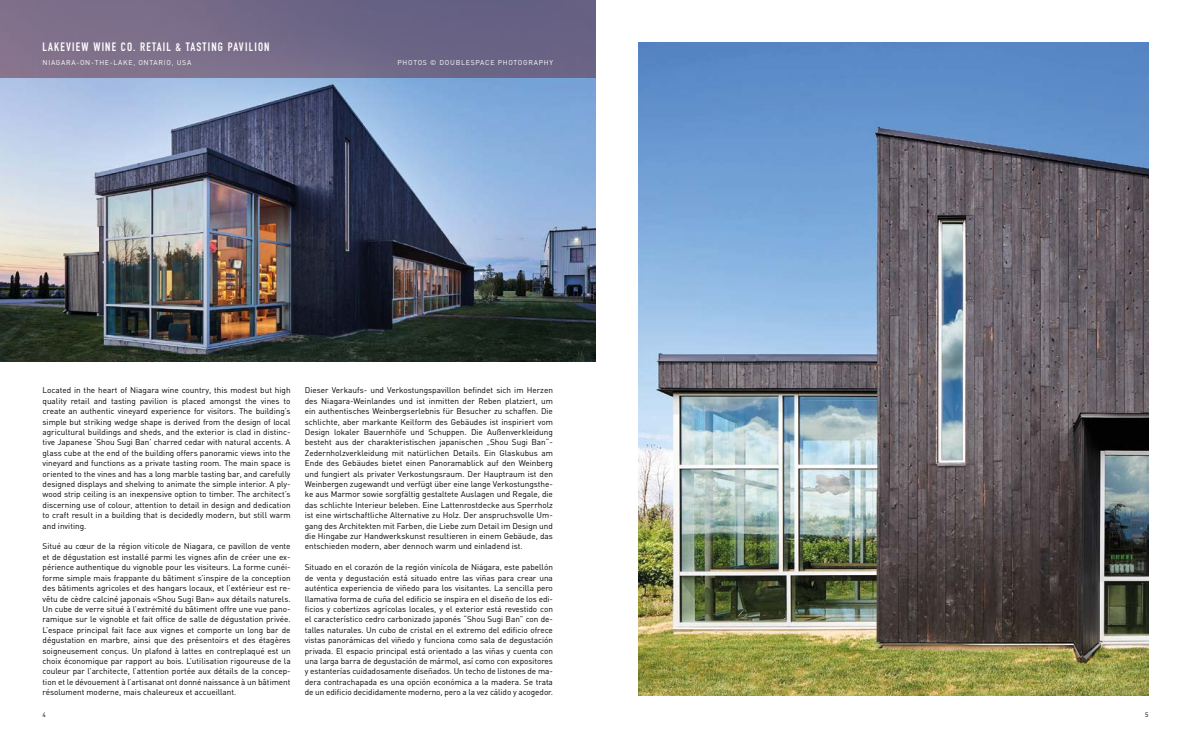
<style>
.page{position:relative;width:1191px;height:738px;background:#fff}
.page>*{position:absolute;margin:0;border:0;box-sizing:border-box;transform-origin:0 0}
.t1{font:700 12px "DIN Condensed";letter-spacing:.1em;color:#fff}
.t2{font:8.2px/10.4px "DIN";color:#000;text-align:justify}
.t3{font:7px "DIN";letter-spacing:.1em;color:#fff}
.t4{font:6.5px "DIN";color:#000}
</style>
<div class="page">
<img style="left:638px;top:43px;width:510px;height:651px">
<img style="left:0;top:78px;width:595px;height:283px">
<div style="left:0;top:0;width:595px;height:78px;background:linear-gradient(to right,#84738d,#626083)"></div>
<h1 class="t1" style="left:43px;top:39px;width:229px">LAKEVIEW WINE CO. RETAIL &amp; TASTING PAVILION</h1>
<p class="t3" style="left:43px;top:58px;width:150px">NIAGARA-ON-THE-LAKE, ONTARIO, USA</p>
<p class="t3" style="left:397px;top:58px;width:157px">PHOTOS © DOUBLESPACE PHOTOGRAPHY</p>
<p class="t2" style="left:43px;top:384px;width:250px">Located in the heart of Niagara wine country, this modest but high quality retail and tasting pavilion is placed amongst the vines to create an authentic vineyard experience for visitors. The building’s simple but striking wedge shape is derived from the design of local agricultural buildings and sheds, and the exterior is clad in distinc&shy;tive Japanese ‘Shou Sugi Ban’ charred cedar with natural accents. A glass cube at the end of the building offers panoramic views into the vineyard and functions as a private tasting room. The main space is oriented to the vines and has a long marble tasting bar, and carefully designed displays and shelving to animate the simple interior. A ply&shy;wood strip ceiling is an inexpensive option to timber. The architect’s discerning use of colour, attention to detail in design and dedication to craft result in a building that is decidedly modern, but still warm and inviting.</p>
<p class="t2" style="left:43px;top:540px;width:250px">Situé au cœur de la région viticole de Niagara, ce pavillon de vente et de dégustation est installé parmi les vignes afin de créer une ex&shy;périence authentique du vignoble pour les visiteurs. La forme cunéi&shy;forme simple mais frappante du bâtiment s’inspire de la conception des bâtiments agricoles et des hangars locaux, et l’extérieur est re&shy;vêtu de cèdre calciné japonais «Shou Sugi Ban» aux détails naturels.<br>Un cube de verre situé à l’extrémité du bâtiment offre une vue pano&shy;ramique sur le vignoble et fait office de salle de dégustation privée.<br>L’espace principal fait face aux vignes et comporte un long bar de dégustation en marbre, ainsi que des présentoirs et des étagères soigneusement conçus. Un plafond à lattes en contreplaqué est un choix économique par rapport au bois. L’utilisation rigoureuse de la couleur par l’architecte, l’attention portée aux détails de la concep&shy;tion et le dévouement à l’artisanat ont donné naissance à un bâtiment résolument moderne, mais chaleureux et accueillant.</p>
<p class="t2" style="left:305px;top:384px;width:250px">Dieser Verkaufs- und Verkostungspavillon befindet sich im Herzen des Niagara-Weinlandes und ist inmitten der Reben platziert, um ein authentisches Weinbergserlebnis für Besucher zu schaffen. Die schlichte, aber markante Keilform des Gebäudes ist inspiriert vom Design lokaler Bauernhöfe und Schuppen. Die Außenverkleidung besteht aus der charakteristischen japanischen „Shou Sugi Ban“- Zedernholzverkleidung mit natürlichen Details. Ein Glaskubus am Ende des Gebäudes bietet einen Panoramablick auf den Weinberg und fungiert als privater Verkostungsraum. Der Hauptraum ist den Weinbergen zugewandt und verfügt über eine lange Verkostungsthe&shy;ke aus Marmor sowie sorgfältig gestaltete Auslagen und Regale, die das schlichte Interieur beleben. Eine Lattenrostdecke aus Sperrholz ist eine wirtschaftliche Alternative zu Holz. Der anspruchsvolle Um&shy;gang des Architekten mit Farben, die Liebe zum Detail im Design und die Hingabe zur Handwerkskunst resultieren in einem Gebäude, das entschieden modern, aber dennoch warm und einladend ist.</p>
<p class="t2" style="left:305px;top:561px;width:250px">Situado en el corazón de la región vinícola de Niágara, este pabellón de venta y degustación está situado entre las viñas para crear una auténtica experiencia de viñedo para los visitantes. La sencilla pero llamativa forma de cuña del edificio se inspira en el diseño de los edi&shy;ficios y cobertizos agrícolas locales, y el exterior está revestido con el característico cedro carbonizado japonés “Shou Sugi Ban” con de&shy;talles naturales. Un cubo de cristal en el extremo del edificio ofrece vistas panorámicas del viñedo y funciona como sala de degustación privada. El espacio principal está orientado a las viñas y cuenta con una larga barra de degustación de mármol, así como con expositores y estanterías cuidadosamente diseñados. Un techo de listones de ma&shy;dera contrachapada es una opción económica a la madera. Se trata de un edificio decididamente moderno, pero a la vez cálido y acogedor.</p>
<p class="t4" style="left:43px;top:710px;width:5px">4</p>
<p class="t4" style="left:1145px;top:710px;width:5px">5</p>
</div>
